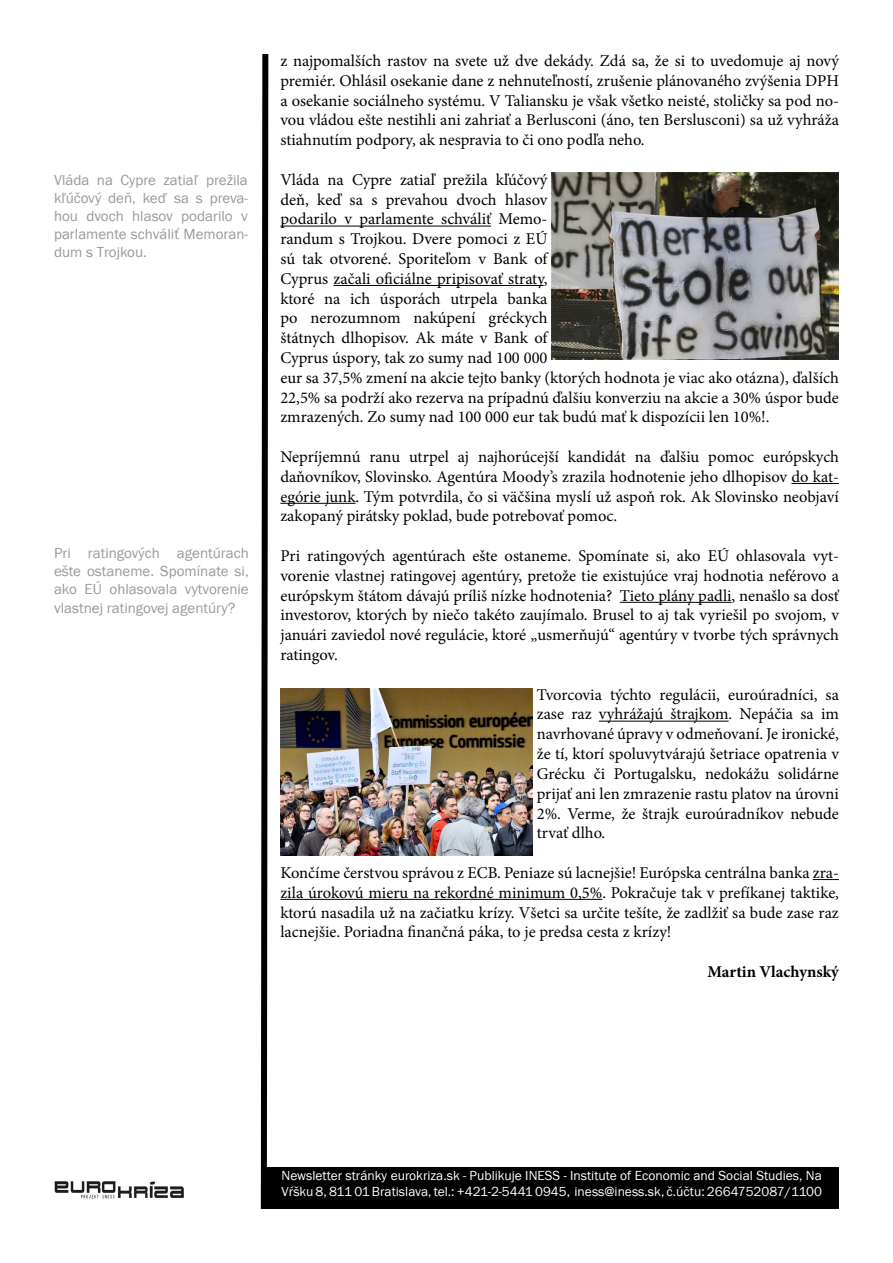
<style>
.page{position:relative;width:893px;height:1263px;background:#fff}
.page>*{position:absolute;margin:0;border:0;box-sizing:border-box;transform-origin:0 0}
.t1{font:16.5px/19.8px "Minion Pro";color:#000;text-align:justify}
.t2{font:700 16.5px "Minion Pro";color:#000}
.t3{font:15px/18px "Franklin Gothic Itc TEE";color:#97999c;text-align:justify}
.t4{font:13.5px/16.2px "Franklin Gothic Itc TEE";color:#fff}
</style>
<div class="page">
<svg style="left:260px;top:54px;width:9px;height:1155px"></svg>
<div style="left:265px;top:1167px;width:574px;height:42px;background:#000"></div>
<img style="left:54px;top:1181px;width:130px;height:18px">
<hr style="left:280px;top:226px;width:211px;height:1px;background:#000">
<hr style="left:334px;top:285px;width:210px;height:1px;background:#000">
<hr style="left:791px;top:483px;width:48px;height:1px;background:#000">
<hr style="left:280px;top:503px;width:76px;height:1px;background:#000">
<hr style="left:620px;top:602px;width:112px;height:1px;background:#000">
<hr style="left:599px;top:721px;width:130px;height:1px;background:#000">
<svg style="left:813px;top:879px;width:26px;height:1px"></svg>
<hr style="left:280px;top:899px;width:322px;height:1px;background:#000">
<img style="left:280px;top:689px;width:253px;height:167px">
<img style="left:552px;top:172px;width:287px;height:188px">
<p class="t3" style="left:54px;top:171px;width:195px">Vláda na Cypre zatiaľ prežila kľúčový deň, keď sa s preva&shy;hou dvoch hlasov podarilo v parlamente schváliť Memoran&shy;dum s Trojkou.</p>
<p class="t3" style="left:54px;top:545px;width:196px">Pri ratingových agentúrach ešte ostaneme. Spomínate si, ako EÚ ohlasovala vytvorenie vlastnej ratingovej agentúry?</p>
<p class="t1" style="left:280px;top:51px;width:560px">z najpomalších rastov na svete už dve dekády. Zdá sa, že si to uvedomuje aj nový premiér. Ohlásil osekanie dane z nehnuteľností, zrušenie plánovaného zvýšenia DPH a osekanie sociálneho systému. V Taliansku je však všetko neisté, stoličky sa pod no&shy;vou vládou ešte nestihli ani zahriať a Berlusconi (áno, ten Berslusconi) sa už vyhráža stiahnutím podpory, ak nespravia to či ono podľa neho.</p>
<p class="t1" style="left:280px;top:170px;width:560px;text-align:left">Vláda na Cypre zatiaľ prežila kľúčový<br>deň, keď sa s prevahou dvoch hlasov<br>podarilo v parlamente schváliť Memo-<br>randum s Trojkou. Dvere pomoci z EÚ<br>sú tak otvorené. Sporiteľom v Bank of<br>Cyprus začali oficiálne pripisovať straty,<br>ktoré na ich úsporách utrpela banka<br>po nerozumnom nakúpení gréckych<br>štátnych dlhopisov. Ak máte v Bank of<br>Cyprus úspory, tak zo sumy nad 100 000<br>eur sa 37,5% zmení na akcie tejto banky (ktorých hodnota je viac ako otázna), ďalších 22,5% sa podrží ako rezerva na prípadnú ďalšiu konverziu na akcie a 30% úspor bude zmrazených. Zo sumy nad 100 000 eur tak budú mať k dispozícii len 10%!.</p>
<p class="t1" style="left:280px;top:447px;width:560px">Nepríjemnú ranu utrpel aj najhorúcejší kandidát na ďalšiu pomoc európskych daňovníkov, Slovinsko. Agentúra Moody’s zrazila hodnotenie jeho dlhopisov do kat&shy;egórie junk. Tým potvrdila, čo si väčšina myslí už aspoň rok. Ak Slovinsko neobjaví zakopaný pirátsky poklad, bude potrebovať pomoc.</p>
<p class="t1" style="left:280px;top:546px;width:560px">Pri ratingových agentúrach ešte ostaneme. Spomínate si, ako EÚ ohlasovala vyt&shy;vorenie vlastnej ratingovej agentúry, pretože tie existujúce vraj hodnotia neférovo a európskym štátom dávajú príliš nízke hodnotenia? Tieto plány padli, nenašlo sa dosť investorov, ktorých by niečo takéto zaujímalo. Brusel to aj tak vyriešil po svojom, v januári zaviedol nové regulácie, ktoré „usmerňujú“ agentúry v tvorbe tých správnych ratingov.</p>
<p class="t1" style="left:537px;top:685px;width:304px">Tvorcovia týchto regulácii, euroúradníci, sa zase raz vyhrážajú štrajkom. Nepáčia sa im navrhované úpravy v odmeňovaní. Je ironické, že tí, ktorí spoluvytvárajú šetriace opatrenia v Grécku či Portugalsku, nedokážu solidárne prijať ani len zmrazenie rastu platov na úrovni 2%. Verme, že štrajk euroúradníkov nebude trvať dlho.</p>
<p class="t1" style="left:280px;top:863px;width:560px">Končíme čerstvou správou z ECB. Peniaze sú lacnejšie! Európska centrálna banka zra&shy;zila úrokovú mieru na rekordné minimum 0,5%. Pokračuje tak v prefíkanej taktike, ktorú nasadila už na začiatku krízy. Všetci sa určite tešíte, že zadlžiť sa bude zase raz lacnejšie. Poriadna finančná páka, to je predsa cesta z krízy!</p>
<p class="t2" style="left:707px;top:960px;width:133px">Martin Vlachynský</p>
<p class="t4" style="left:282px;top:1167px;width:542px">Newsletter stránky eurokriza.sk - Publikuje INESS - Institute of Economic and Social Studies, Na<br>Vŕšku 8, 811 01 Bratislava, tel.: +421-2-5441 0945, iness@iness.sk, č.účtu: 2664752087/1100</p>
</div>
